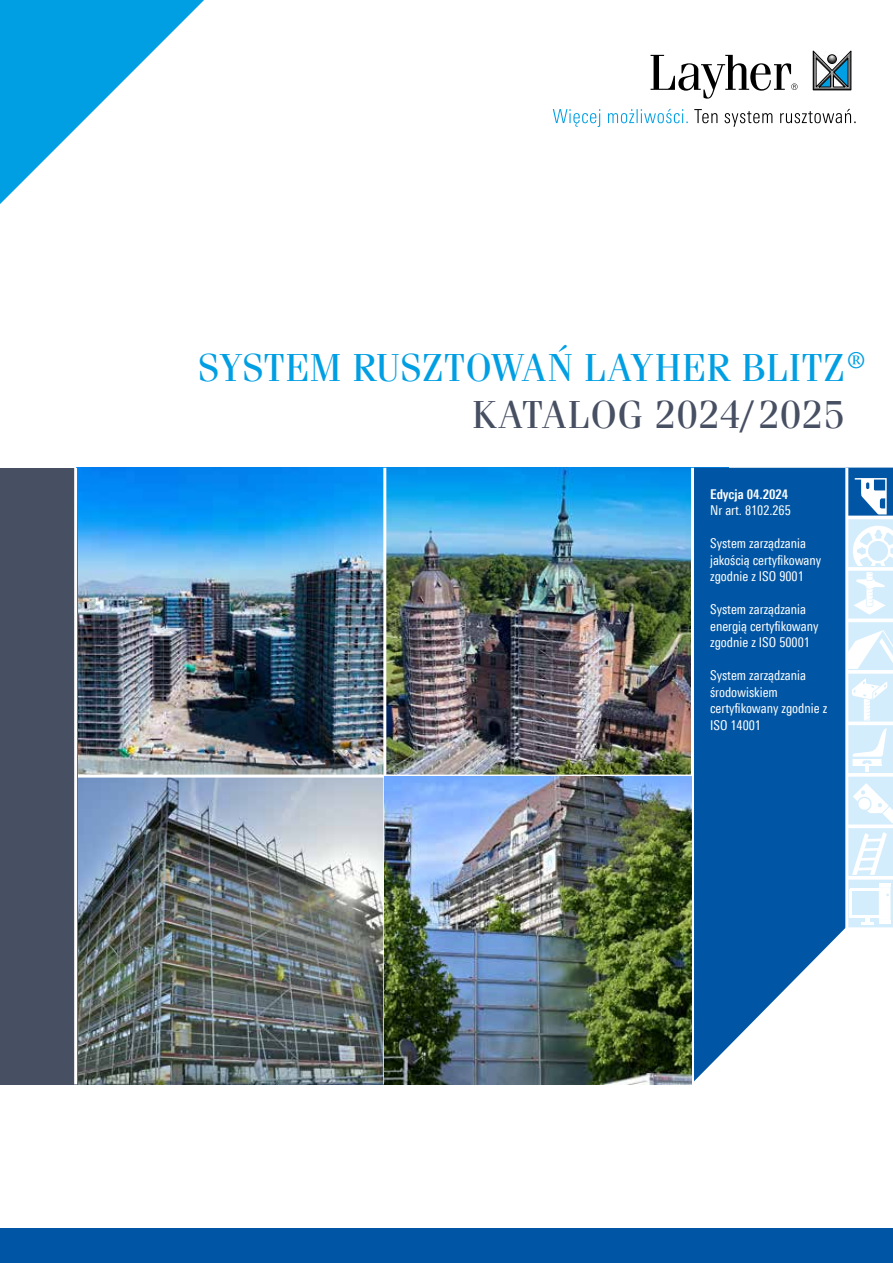
<style>
.page{position:relative;width:893px;height:1263px;background:#fff}
.page>*{position:absolute;margin:0;border:0;box-sizing:border-box;transform-origin:0 0}
.t1{font:39px "Fenice Pro ITC";letter-spacing:.015em;color:#009fe3}
.t2{font:39px "Fenice Pro ITC";letter-spacing:.005em;color:#474f63}
.t3{font:22.8px "Fenice Pro ITC";color:#009fe3}
.t4{font:13.5px/16.5px "Linotype Univers 420 Cn";color:#fff}
.t5{font:700 13.5px "Linotype Univers 620 Cn";color:#fff}
</style>
<div class="page">
<img style="left:77px;top:468px;width:306px;height:616px">
<img style="left:386px;top:468px;width:305px;height:306px">
<hr style="left:74px;top:774px;width:617px;height:3px;background:#fff">
<svg style="left:0;top:0;width:204px;height:204px"></svg>
<div style="left:0;top:1229px;width:893px;height:34px;background:#0056a4"></div>
<div style="left:0;top:468px;width:77px;height:616px;background:#474f63"></div>
<svg style="left:694px;top:468px;width:199px;height:614px;fill:#0056a4"></svg>
<svg style="left:848px;top:468px;width:45px;height:459px"></svg>
<hr style="left:845px;top:468px;width:3px;height:481px;background:#fff">
<hr style="left:74px;top:468px;width:3px;height:616px;background:#fff">
<svg style="left:650px;top:55px;width:148px;height:44px"></svg>
<svg style="left:813px;top:51px;width:38px;height:39px"></svg>
<svg style="left:553px;top:109px;width:135px;height:18px"></svg>
<svg style="left:694px;top:109px;width:162px;height:18px"></svg>
<img style="left:385px;top:776px;width:306px;height:308px">
<h1 class="t1" style="left:198px;top:344px;width:648px">SYSTEM RUSZTOWAŃ LAYHER BLITZ</h1>
<h1 class="t2" style="left:472px;top:391px;width:374px">KATALOG 2024/2025</h1>
<h2 class="t3" style="left:847px;top:346px;width:20px">®</h2>
<p class="t5" style="left:710px;top:486px;width:80px">Edycja 04.2024</p>
<p class="t4" style="left:710px;top:502px;width:82px">Nr art. 8102.265</p>
<p class="t4" style="left:710px;top:535px;width:112px">System zarządzania jakością certyfikowany zgodnie z ISO 9001</p>
<p class="t4" style="left:710px;top:601px;width:110px">System zarządzania energią certyfikowany zgodnie z ISO 50001</p>
<p class="t4" style="left:710px;top:667px;width:119px">System zarządzania środowiskiem certyfikowany zgodnie z<br>ISO 14001</p>
</div>
